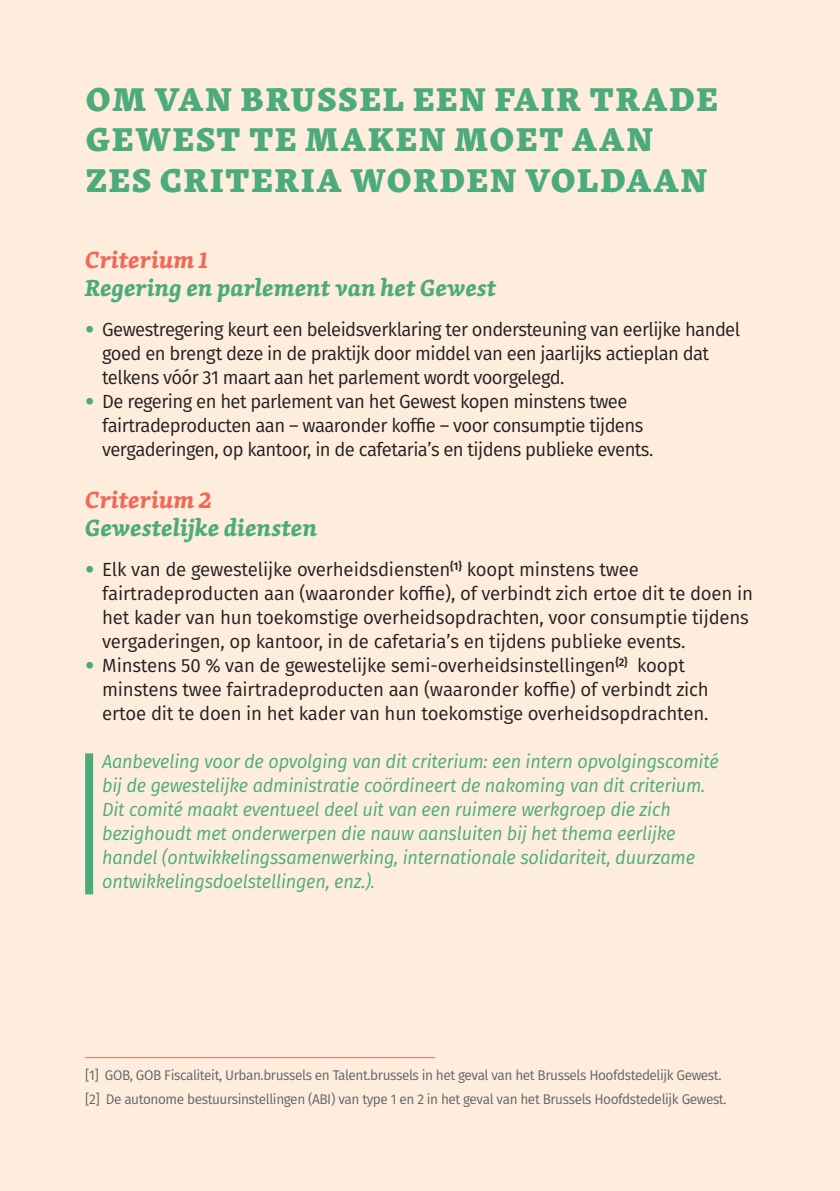
<style>
.page{position:relative;width:840px;height:1191px;background:#fff}
.page>*{position:absolute;margin:0;border:0;box-sizing:border-box;transform-origin:0 0}
.t1{font:800 34px/40.8px "Skolar Latin";letter-spacing:.06em;color:#4bab7c}
.t2{font:italic 700 24px "Skolar Latin";color:#4bab7c}
.t3{font:italic 700 24px "Skolar Latin";color:#f26856}
.t4{font:19px/24px "Fira Sans";letter-spacing:-.02em;color:#231f20}
.t5{font:italic 19px/24px "Fira Sans";letter-spacing:-.01em;color:#4bab7c;scale:.95 1}
.t6{font:14px/24px "Fira Sans";letter-spacing:-.03em;color:#636366}
.s1{font-family:"Helvetica Neue LT Std";color:#4bab7c}
</style>
<div class="page">
<div style="left:0;top:0;width:839px;height:1191px;background:#feeddc"></div>
<div style="left:85px;top:753px;width:8px;height:141px;background:#4bab7c"></div>
<hr style="left:85px;top:1057px;width:350px;height:1px;background:#f26856">
<h1 class="t1" style="left:86px;top:78px;width:632px">OM VAN BRUSSEL EEN FAIR TRADE<br>GEWEST TE MAKEN MOET AAN<br>ZES CRITERIA WORDEN VOLDAAN</h1>
<p class="t3" style="left:85px;top:240px;width:124px">Criterium 1</p>
<p class="t2" style="left:85px;top:268px;width:412px">Regering en parlement van het Gewest</p>
<p class="t4" style="left:102px;top:317px;width:639px;text-indent:-17px"><span class="s1">•</span> Gewestregering keurt een beleidsverklaring ter ondersteuning van eerlijke handel goed en brengt deze in de praktijk door middel van een jaarlijks actieplan dat telkens vóór 31 maart aan het parlement wordt voorgelegd.</p>
<p class="t4" style="left:102px;top:389px;width:552px;text-indent:-17px"><span class="s1">•</span> De regering en het parlement van het Gewest kopen minstens twee fairtradeproducten aan – waaronder koffie – voor consumptie tijdens vergaderingen, op kantoor, in de cafetaria’s en tijdens publieke events.</p>
<p class="t3" style="left:85px;top:480px;width:128px">Criterium 2</p>
<p class="t2" style="left:85px;top:508px;width:233px">Gewestelijke diensten</p>
<p class="t4" style="left:102px;top:557px;width:652px;text-indent:-17px"><span class="s1">•</span> Elk van de gewestelijke overheidsdiensten<sup>{1}</sup> koopt minstens twee fairtradeproducten aan (waaronder koffie), of verbindt zich ertoe dit te doen in het kader van hun toekomstige overheidsopdrachten, voor consumptie tijdens vergaderingen, op kantoor, in de cafetaria’s en tijdens publieke events.</p>
<p class="t4" style="left:102px;top:653px;width:608px;text-indent:-17px"><span class="s1">•</span> Minstens 50 % van de gewestelijke semi-overheidsinstellingen<sup>{2}</sup> koopt minstens twee fairtradeproducten aan (waaronder koffie) of verbindt zich ertoe dit te doen in het kader van hun toekomstige overheidsopdrachten.</p>
<p class="t5" style="left:102px;top:749px;width:650px">Aanbeveling voor de opvolging van dit criterium: een intern opvolgingscomité bij de gewestelijke administratie coördineert de nakoming van dit criterium.<br>Dit comité maakt eventueel deel uit van een ruimere werkgroep die zich bezighoudt met onderwerpen die nauw aansluiten bij het thema eerlijke handel (ontwikkelingssamenwerking, internationale solidariteit, duurzame ontwikkelingsdoelstellingen, enz.).</p>
<p class="t6" style="left:85px;top:1063px;width:642px">[1] GOB, GOB Fiscaliteit, Urban.brussels en Talent.brussels in het geval van het Brussels Hoofdstedelijk Gewest. [2] De autonome bestuursinstellingen (ABI) van type 1 en 2 in het geval van het Brussels Hoofdstedelijk Gewest.</p>
</div>
